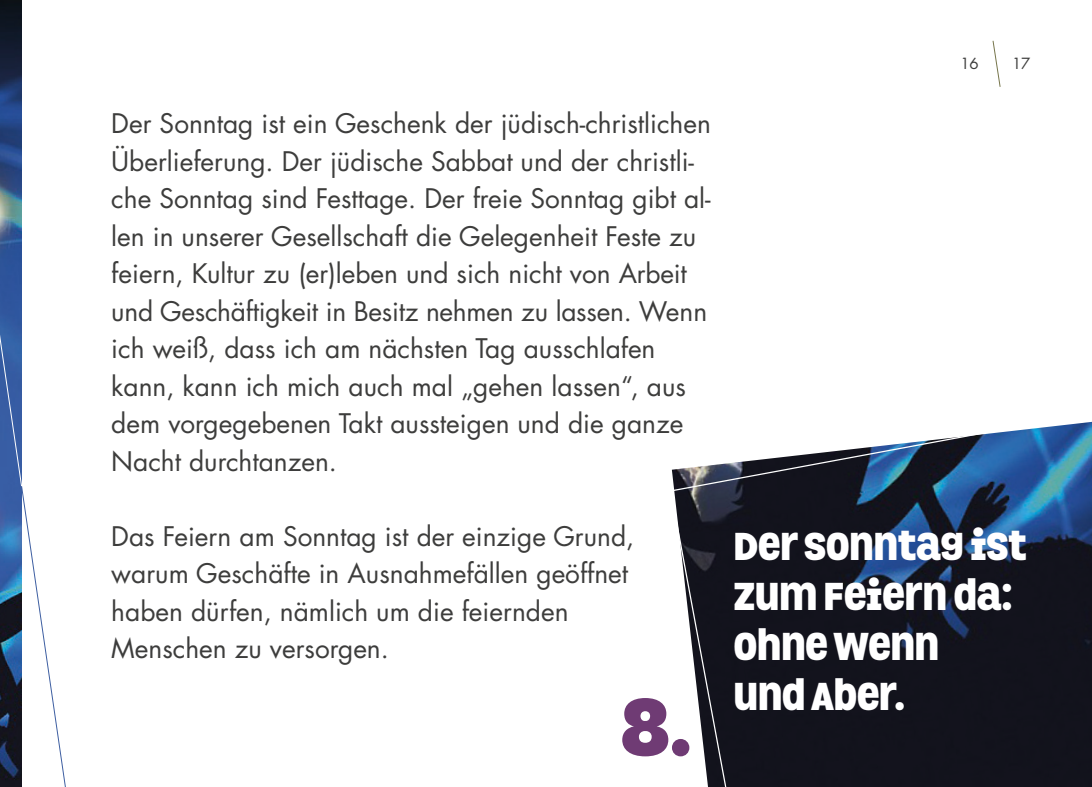
<style>
.page{position:relative;width:1092px;height:787px;background:#fff}
.page>*{position:absolute;margin:0;border:0;box-sizing:border-box;transform-origin:0 0}
.t1{font:900 78.75px "Grota";color:#6f3b74}
.t2{font:900 37.5px "Grota";color:#fff}
.t3{font:26.25px/37.5px "Futura LT Pro";color:#3d3d3c}
.t4{font:15px "Futura LT Pro";color:#3d3d3c}
</style>
<div class="page">
<svg style="left:992px;top:40px;width:8px;height:47px"></svg>
<svg style="left:671px;top:422px;width:420px;height:365px;background:#303847"></svg>
<svg style="left:0;top:0;width:66px;height:787px"></svg>
<p class="t3" style="left:111px;top:104px;width:601px">Der Sonntag ist ein Geschenk der jüdisch-christlichen Überlieferung. Der jüdische Sabbat und der christli&shy;che Sonntag sind Festtage. Der freie Sonntag gibt al&shy;len in unserer Gesellschaft die Gelegenheit Feste zu feiern, Kultur zu (er)leben und sich nicht von Arbeit und Geschäftigkeit in Besitz nehmen zu lassen. Wenn ich weiß, dass ich am nächsten Tag ausschlafen kann, kann ich mich auch mal „gehen lassen“, aus dem vorgegebenen Takt aussteigen und die ganze Nacht durchtanzen.</p>
<p class="t3" style="left:111px;top:517px;width:524px">Das Feiern am Sonntag ist der einzige Grund,</p>
<p class="t3" style="left:111px;top:554px;width:518px">warum Geschäfte in Ausnahmefällen geöffnet</p>
<p class="t3" style="left:111px;top:592px;width:459px">haben dürfen, nämlich um die feiernden</p>
<p class="t3" style="left:111px;top:629px;width:279px">Menschen zu versorgen.</p>
<p class="t1" style="left:620px;top:664px;width:72px">8.</p>
<p class="t4" style="left:960px;top:53px;width:20px">16</p>
<p class="t4" style="left:1012px;top:53px;width:20px">17</p>
<p class="t2" style="left:733px;top:516px;width:294px">DER SONNTAG IST</p>
<p class="t2" style="left:733px;top:566px;width:280px">ZUM FEIERN DA:</p>
<p class="t2" style="left:733px;top:616px;width:207px">OHNE WENN</p>
<p class="t2" style="left:733px;top:666px;width:172px">UND ABER.</p>
</div>
